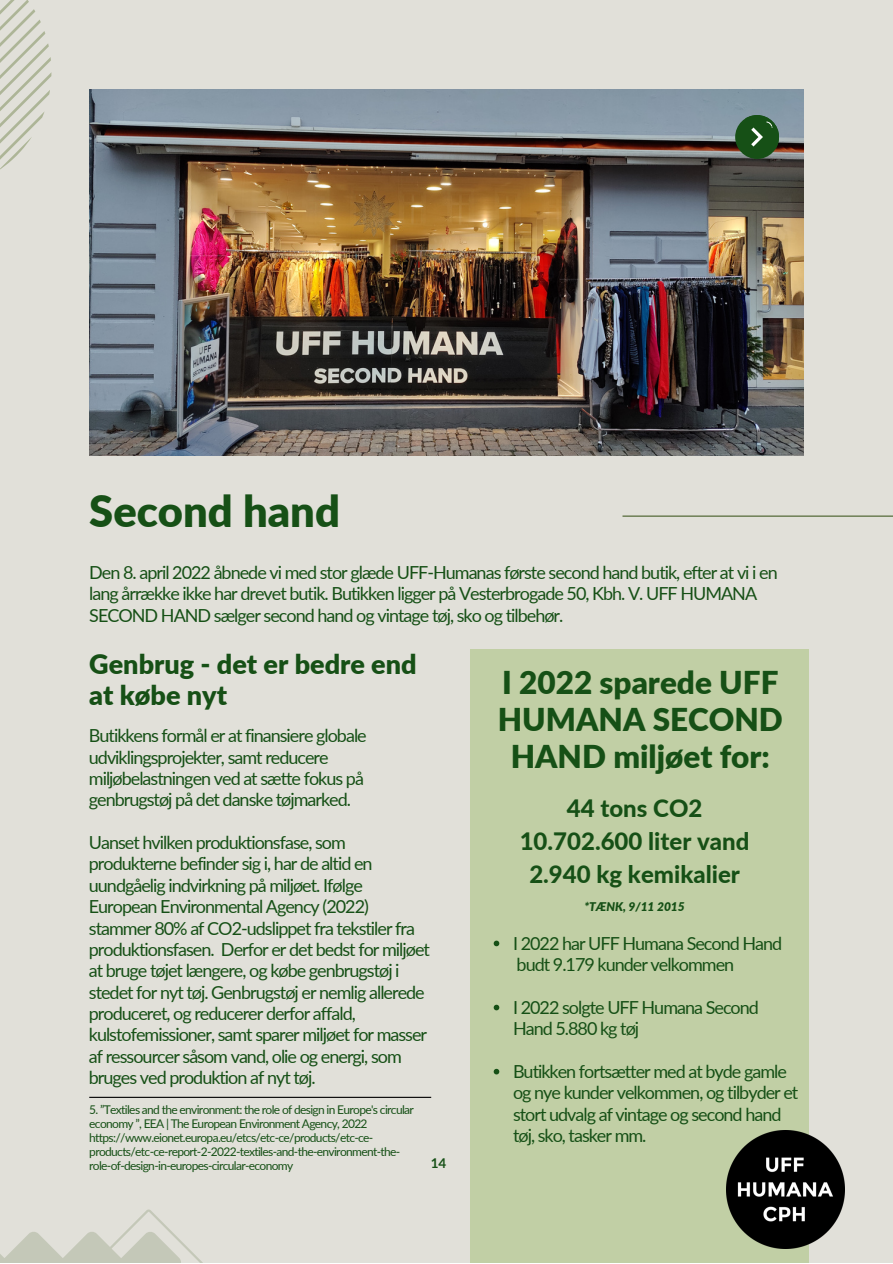
<style>
.page{position:relative;width:893px;height:1264px;background:#fff}
.page>*{position:absolute;margin:0;border:0;box-sizing:border-box;transform-origin:0 0}
.t1{font:900 43.5px "Lato";color:#165016}
.t2{font:900 31.5px/37px "Lato";color:#165016;text-align:center}
.t3{font:900 27px/31.5px "Lato";color:#165016}
.t4{font:800 24px/32.5px "Lato";color:#165016;text-align:center}
.t5{font:18px/21.3px "Lato";letter-spacing:-.055em;color:#165016}
.t6{font:700 13.5px "Lato";color:#165016}
.t7{font:12px/14px "Lato";letter-spacing:-.055em;color:#165016}
.t8{font:italic 900 12px "Lato";color:#165016}
</style>
<div class="page">
<div style="left:0;top:0;width:892px;height:1262px;background:#e1e0d9"></div>
<img style="left:89px;top:89px;width:714px;height:367px">
<div style="left:469px;top:648px;width:339px;height:614px;background:#c1cfa5"></div>
<hr style="left:89px;top:1096px;width:342px;height:1px;background:#000">
<hr style="left:622px;top:515px;width:270px;height:1px;background:#465e28">
<svg style="left:0;top:0;width:51px;height:170px"></svg>
<div style="left:735px;top:115px;width:43px;height:44px;background:#165016;border-radius:50%"></div>
<svg style="left:742px;top:115px;width:36px;height:37px"></svg>
<svg style="left:0;top:1209px;width:202px;height:53px"></svg>
<svg style="left:493px;top:940px;width:6px;height:6px"></svg>
<svg style="left:493px;top:1004px;width:6px;height:6px"></svg>
<svg style="left:493px;top:1068px;width:6px;height:6px"></svg>
<img style="left:726px;top:1130px;width:118px;height:118px">
<h1 class="t1" style="left:89px;top:484px;width:252px">Second hand</h1>
<p class="t5" style="left:89px;top:561px;width:690px">Den 8. april 2022 åbnede vi med stor glæde UFF-Humanas første second hand butik, efter at vi i en lang årrække ikke har drevet butik. Butikken ligger på Vesterbrogade 50, Kbh. V. UFF HUMANA<br>SECOND HAND sælger second hand og vintage tøj, sko og tilbehør.</p>
<h3 class="t3" style="left:89px;top:647px;width:329px">Genbrug - det er bedre end at købe nyt</h3>
<p class="t5" style="left:89px;top:724px;width:279px">Butikkens formål er at finansiere globale udviklingsprojekter, samt reducere miljøbelastningen ved at sætte fokus på genbrugstøj på det danske tøjmarked.</p>
<p class="t5" style="left:89px;top:831px;width:342px">Uanset hvilken produktionsfase, som produkterne befinder sig i, har de altid en uundgåelig indvirkning på miljøet. Ifølge European Environmental Agency (2022) stammer 80% af CO2-udslippet fra tekstiler fra produktionsfasen. Derfor er det bedst for miljøet at bruge tøjet længere, og købe genbrugstøj i stedet for nyt tøj. Genbrugstøj er nemlig allerede produceret, og reducerer derfor affald, kulstofemissioner, samt sparer miljøet for masser af ressourcer såsom vand, olie og energi, som bruges ved produktion af nyt tøj.</p>
<p class="t7" style="left:89px;top:1102px;width:326px">5. ”Textiles and the environment: the role of design in Europe's circular economy ”, EEA | The European Environment Agency, 2022 https://www.eionet.europa.eu/etcs/etc-ce/products/etc-ce&shy;products/etc-ce-report-2-2022-textiles-and-the-environment-the&shy;role-of-design-in-europes-circular-economy</p>
<p class="t6" style="left:430px;top:1154px;width:17px">14</p>
<h2 class="t2" style="left:498px;top:663px;width:286px">I 2022 sparede UFF<br>HUMANA SECOND<br>HAND miljøet for:</h2>
<h3 class="t4" style="left:519px;top:791px;width:231px">44 tons CO2<br>10.702.600 liter vand<br>2.940 kg kemikalier</h3>
<p class="t8" style="left:584px;top:899px;width:102px">*TÆNK, 9/11 2015</p>
<p class="t5" style="left:513px;top:932px;width:271px">I 2022 har UFF Humana Second Hand budt 9.179 kunder velkommen</p>
<p class="t5" style="left:513px;top:996px;width:247px">I 2022 solgte UFF Humana Second<br>Hand 5.880 kg tøj</p>
<p class="t5" style="left:513px;top:1060px;width:287px">Butikken fortsætter med at byde gamle og nye kunder velkommen, og tilbyder et stort udvalg af vintage og second hand tøj, sko, tasker mm.</p>
</div>
